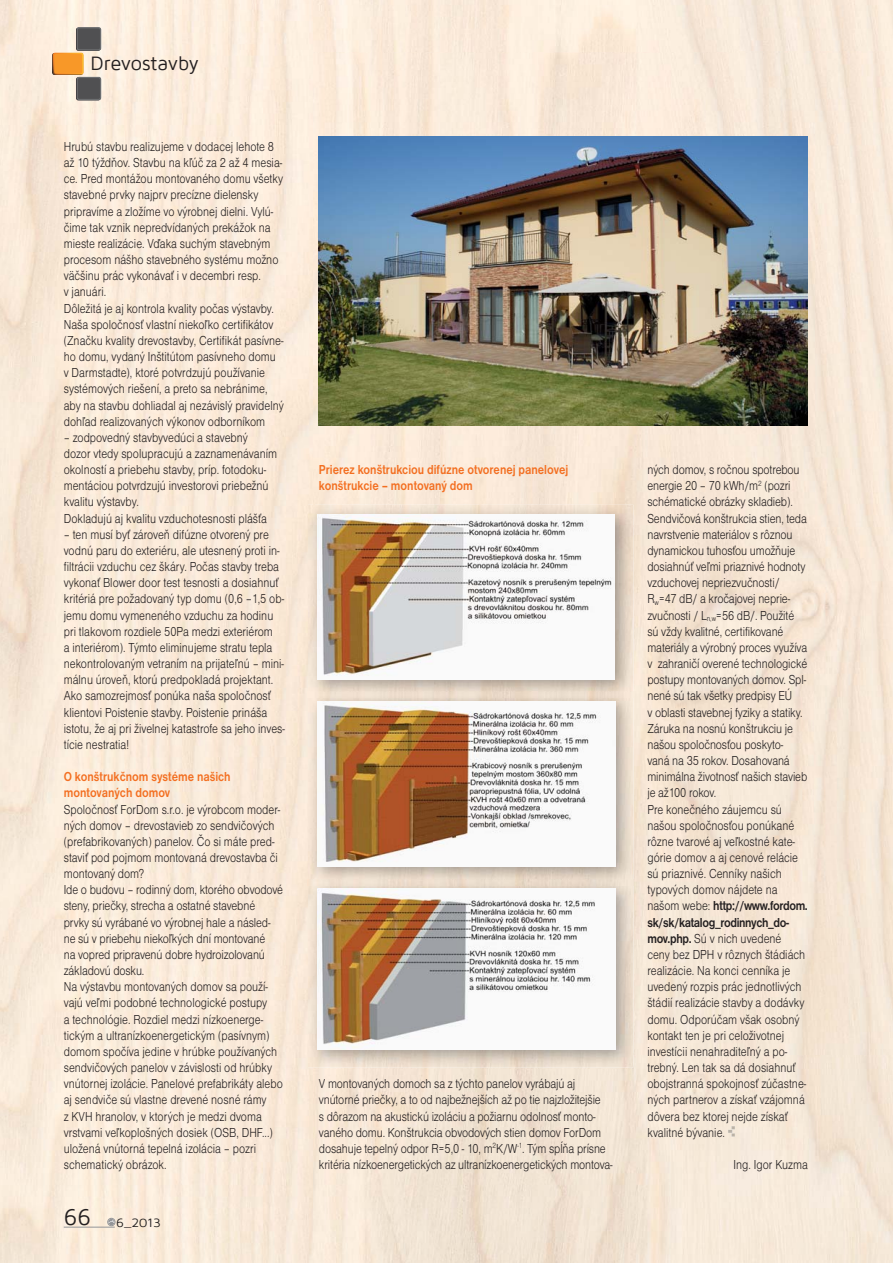
<style>
.page{position:relative;width:893px;height:1263px;background:#fff}
.page>*{position:absolute;margin:0;border:0;box-sizing:border-box;transform-origin:0 0}
.t1{font:19.95px "Maven Pro";letter-spacing:-.01em;color:#231f20}
.t2{font:13.5px/16.2px "Nimbus San DEE Ligh";color:#231f20;scale:.85 1}
.t3{font:700 13.5px/16.2px "Nimbus San DEE";color:#f36f21;scale:.85 1}
.t4{font:700 13.5px/16.2px "Nimbus San DEE";letter-spacing:-.03em;color:#231f20;scale:.85 1}
.t5{font:12.45px "Maven Pro";color:#231f20;scale:1.09 1}
.s1{font-size:23.4px}
.s2{font-family:"Nimbus San DEE Ligh";font-weight:400}
.s3{font-family:"Nimbus San DEE";font-weight:700}
</style>
<div class="page">
<img style="left:313px;top:1054px;width:580px;height:209px">
<img style="left:313px;top:0;width:580px;height:526px">
<svg style="left:76px;top:77px;width:25px;height:23px"></svg>
<div style="left:76px;top:28px;width:25px;height:23px;background:#646567;border-radius:2px"></div>
<svg style="left:52px;top:53px;width:31px;height:22px"></svg>
<div style="left:77px;top:77px;width:24px;height:23px;background:#6c6e70;border-radius:2px"></div>
<div style="left:78px;top:78px;width:22px;height:21px;background:#505052;border-radius:2px"></div>
<div style="left:77px;top:27px;width:24px;height:23px;background:#6c6e70;border-radius:2px"></div>
<div style="left:78px;top:28px;width:22px;height:21px;background:#505052;border-radius:2px"></div>
<svg style="left:53px;top:53px;width:31px;height:22px"></svg>
<div style="left:54px;top:54px;width:28px;height:19px;background:#f89828;border-radius:2px"></div>
<img style="left:319px;top:136px;width:489px;height:290px">
<svg style="left:728px;top:1126px;width:7px;height:11px"></svg>
<img style="left:308px;top:505px;width:325px;height:186px">
<img style="left:318px;top:514px;width:297px;height:165px">
<img style="left:318px;top:701px;width:297px;height:166px">
<img style="left:308px;top:886px;width:325px;height:182px">
<img style="left:318px;top:889px;width:297px;height:160px">
<hr style="left:64px;top:1227px;width:51px;height:1px;background:#939598">
<svg style="left:108px;top:1219px;width:7px;height:6px"></svg>
<div style="left:108px;top:1218px;width:7px;height:8px;border:1px solid #939598;border-radius:50%"></div>
<h1 class="t1" style="left:91px;top:52px;width:110px">Drevostavby</h1>
<p class="t2" style="left:64px;top:140px;width:260px">Hrubú stavbu realizujeme v dodacej lehote 8 až 10 týždňov. Stavbu na kľúč za 2 až 4 mesia&shy;ce. Pred montážou montovaného domu všetky stavebné prvky najprv precízne dielensky pripravíme a zložíme vo výrobnej dielni. Vylú&shy;čime tak vznik nepredvídaných prekážok na mieste realizácie. Vďaka suchým stavebným procesom nášho stavebného systému možno väčšinu prác vykonávať i v decembri resp.<br>v januári.<br>Dôležitá je aj kontrola kvality počas výstavby.<br>Naša spoločnosť vlastní niekoľko certifikátov (Značku kvality drevostavby, Certifikát pasívne&shy;ho domu, vydaný Inštitútom pasívneho domu v Darmstadte), ktoré potvrdzujú používanie systémových riešení, a preto sa nebránime, aby na stavbu dohliadal aj nezávislý pravidelný dohľad realizovaných výkonov odborníkom</p>
<p class="t2" style="left:64px;top:430px;width:252px">– zodpovedný stavbyvedúci a stavebný dozor vtedy spolupracujú a zaznamenávaním okolností a priebehu stavby, príp. fotodoku&shy;mentáciou potvrdzujú investorovi priebežnú kvalitu výstavby.<br>Dokladujú aj kvalitu vzduchotesnosti plášťa</p>
<p class="t2" style="left:64px;top:527px;width:262px">– ten musí byť zároveň difúzne otvorený pre vodnú paru do exteriéru, ale utesnený proti in&shy;filtrácii vzduchu cez škáry. Počas stavby treba vykonať Blower door test tesnosti a dosiahnuť kritériá pre požadovaný typ domu (0,6 –1,5 ob&shy;jemu domu vymeneného vzduchu za hodinu pri tlakovom rozdiele 50Pa medzi exteriérom<br>a interiérom). Týmto eliminujeme stratu tepla nekontrolovaným vetraním na prijateľnú – mini&shy;málnu úroveň, ktorú predpokladá projektant.<br>Ako samozrejmosť ponúka naša spoločnosť klientovi Poistenie stavby. Poistenie prináša istotu, že aj pri živelnej katastrofe sa jeho inves&shy;tície nestratia!</p>
<p class="t3" style="left:64px;top:769px;width:198px">O konštrukčnom systéme našich montovaných domov</p>
<p class="t2" style="left:64px;top:802px;width:260px">Spoločnosť ForDom s.r.o. je výrobcom moder&shy;ných domov – drevostavieb zo sendvičových (prefabrikovaných) panelov. Čo si máte pred&shy;staviť pod pojmom montovaná drevostavba či montovaný dom?<br>Ide o budovu – rodinný dom, ktorého obvodové steny, priečky, strecha a ostatné stavebné prvky sú vyrábané vo výrobnej hale a násled&shy;ne sú v priebehu niekoľkých dní montované<br>na vopred pripravenú dobre hydroizolovanú základovú dosku.<br>Na výstavbu montovaných domov sa použí&shy;vajú veľmi podobné technologické postupy<br>a technológie. Rozdiel medzi nízkoenerge&shy;tickým a ultranízkoenergetickým (pasívnym) domom spočíva jedine v hrúbke používaných sendvičových panelov v závislosti od hrúbky vnútornej izolácie. Panelové prefabrikáty alebo aj sendviče sú vlastne drevené nosné rámy<br>z KVH hranolov, v ktorých je medzi dvoma vrstvami veľkoplošných dosiek (OSB, DHF...) uložená vnútorná tepelná izolácia – pozri schematický obrázok.</p>
<p class="t5" style="left:64px;top:1216px;width:91px"><span class="s1">66</span> 6_2013</p>
<p class="t3" style="left:319px;top:462px;width:295px">Prierez konštrukciou difúzne otvorenej panelovej konštrukcie – montovaný dom</p>
<p class="t2" style="left:647px;top:463px;width:190px">ných domov, s ročnou spotrebou energie 20 – 70 kWh/m<sup>2</sup> (pozri schématické obrázky skladieb).<br>Sendvičová konštrukcia stien, teda navrstvenie materiálov s rôznou dynamickou tuhosťou umožňuje dosiahnúť veľmi priaznivé hodnoty vzduchovej nepriezvučnosti/<br>R<sub>w</sub>=47 dB/ a kročajovej neprie&shy;zvučnosti / L<sub>n,w</sub>=56 dB/. Použité sú vždy kvalitné, certifikované materiály a výrobný proces využíva v zahraničí overené technologické postupy montovaných domov. Spl&shy;nené sú tak všetky predpisy EÚ<br>v oblasti stavebnej fyziky a statiky.<br>Záruka na nosnú konštrukciu je našou spoločnosťou poskyto&shy;vaná na 35 rokov. Dosahovaná minimálna životnosť našich stavieb je až100 rokov.<br>Pre konečného záujemcu sú našou spoločnosťou ponúkané rôzne tvarové aj veľkostné kate&shy;górie domov a aj cenové relácie sú priaznivé. Cenníky našich typových domov nájdete na</p>
<p class="t4" style="left:647px;top:898px;width:190px"><span class="s2">našom webe:</span> http://www.fordom. sk/sk/katalog_rodinnych_do-</p>
<p class="t2" style="left:647px;top:931px;width:188px"><span class="s3">mov.php.</span> Sú v nich uvedené ceny bez DPH v rôznych štádiách realizácie. Na konci cenníka je uvedený rozpis prác jednotlivých štádií realizácie stavby a dodávky domu. Odporúčam však osobný kontakt ten je pri celoživotnej investícii nenahraditeľný a po&shy;trebný. Len tak sa dá dosiahnuť obojstranná spokojnosť zúčastne&shy;ných partnerov a získať vzájomná dôvera bez ktorej nejde získať kvalitné bývanie.</p>
<p class="t2" style="left:734px;top:1157px;width:89px">Ing. Igor Kuzma</p>
<p class="t2" style="left:319px;top:1077px;width:347px">V montovaných domoch sa z týchto panelov vyrábajú aj vnútorné priečky, a to od najbežnejších až po tie najzložitejšie<br>s dôrazom na akustickú izoláciu a požiarnu odolnosť monto&shy;vaného domu. Konštrukcia obvodových stien domov ForDom dosahuje tepelný odpor R=5,0 - 10, m<sup>2</sup>K/W<sup>-1</sup>. Tým spĺňa prísne kritéria nízkoenergetických az ultranízkoenergetických montova-</p>
</div>
